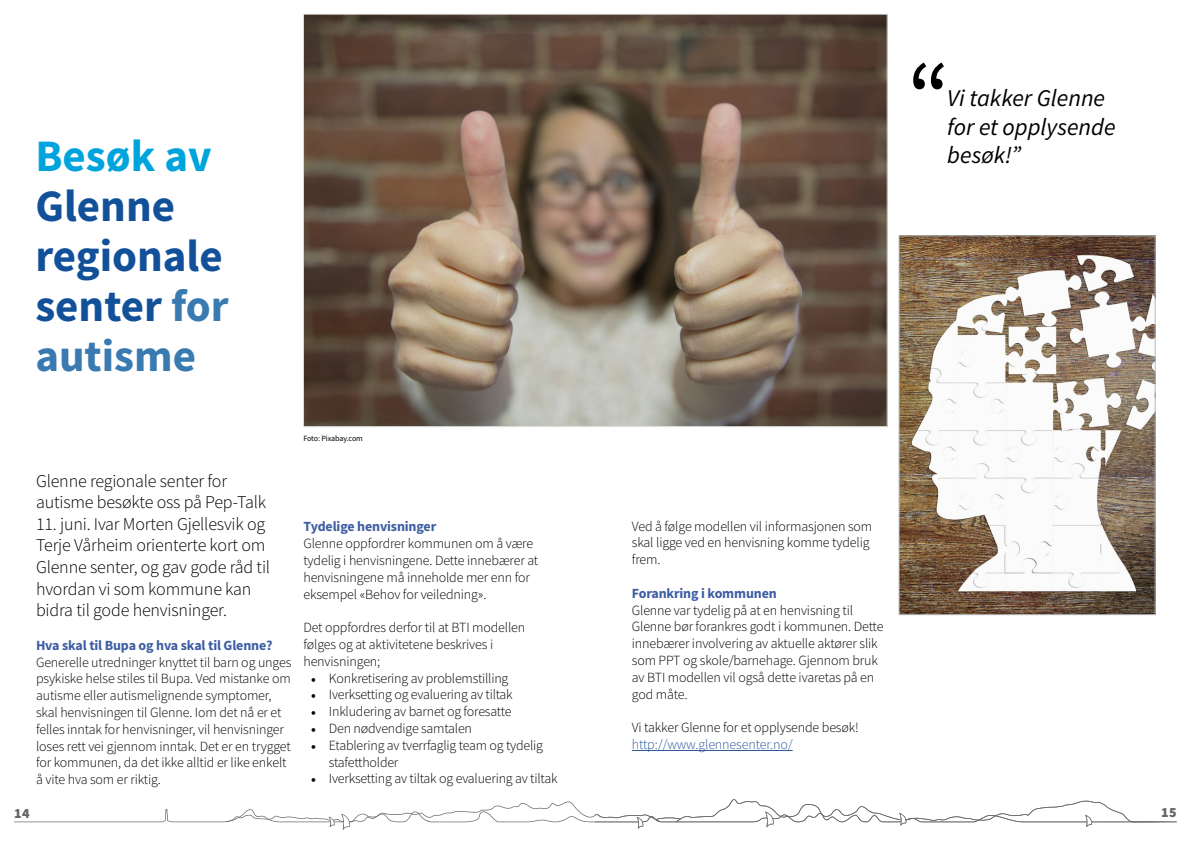
<style>
.page{position:relative;width:1191px;height:842px;background:#fff}
.page>*{position:absolute;margin:0;border:0;box-sizing:border-box;transform-origin:0 0}
.t1{font:100px "Source Sans Pro";color:#000}
.t2{font:700 45px/50px "Source Sans Pro";color:#12519a}
.t3{font:700 45px "Source Sans Pro";color:#00a4dc}
.t4{font:italic 24px/28.8px "Source Sans Pro";color:#000}
.t5{font:300 18px/21.6px "Source Sans Pro";letter-spacing:-.01em;color:#000}
.t6{font:300 14px/16.8px "Source Sans Pro";letter-spacing:-.01em;color:#000}
.t7{font:700 14px "Source Sans Pro";letter-spacing:-.01em;color:#3d5da2}
.t8{font:300 14px "Source Sans Pro";letter-spacing:-.01em;color:#30589b}
.t9{font:900 14px "Source Sans Pro";color:#666566}
.t10{font:8px "Source Sans Pro";letter-spacing:-.02em;color:#000}
.s1{color:#397ab1}
.s2{font-family:"Minion Pro";font-weight:400}
</style>
<div class="page">
<svg style="left:14px;top:799px;width:1162px;height:31px"></svg>
<hr style="left:632px;top:750px;width:160px;height:1px;background:#30589b">
<img style="left:901px;top:238px;width:252px;height:375px">
<div style="left:899px;top:236px;width:256px;height:379px;border:1px solid #b8babd"></div>
<img style="left:305px;top:16px;width:580px;height:409px">
<h2 class="t3" style="left:35px;top:125px;width:178px">Besøk av</h2>
<h2 class="t2" style="left:35px;top:180px;width:195px">Glenne regionale senter <span class="s1">for autisme</span></h2>
<p class="t5" style="left:36px;top:470px;width:232px">Glenne regionale senter for autisme besøkte oss på Pep-Talk</p>
<p class="t5" style="left:36px;top:513px;width:236px">11. juni. Ivar Morten Gjellesvik og<br>Terje Vårheim orienterte kort om<br>Glenne senter, og gav gode råd til hvordan vi som kommune kan bidra til gode henvisninger.</p>
<p class="t7" style="left:36px;top:636px;width:238px">Hva skal til Bupa og hva skal til Glenne?</p>
<p class="t6" style="left:36px;top:653px;width:257px">Generelle utredninger knyttet til barn og unges psykiske helse stiles til Bupa. Ved mistanke om autisme eller autismelignende symptomer, skal henvisningen til Glenne. Iom det nå er et felles inntak for henvisninger, vil henvisninger loses rett vei gjennom inntak. Det er en trygget for kommunen, da det ikke alltid er like enkelt å vite hva som er riktig.</p>
<p class="t10" style="left:303px;top:433px;width:61px">Foto: Pixabay.com</p>
<p class="t7" style="left:303px;top:517px;width:134px">Tydelige henvisninger</p>
<p class="t6" style="left:303px;top:535px;width:236px">Glenne oppfordrer kommunen om å være tydelig i henvisningene. Dette innebærer at henvisningene må inneholde mer enn for eksempel «Behov for veiledning».</p>
<p class="t6" style="left:303px;top:619px;width:223px">Det oppfordres derfor til at BTI modellen følges og at aktivitetene beskrives i henvisningen;</p>
<p class="t6" style="left:311px;top:670px;width:199px"><span class="s2">•</span> Konkretisering av problemstilling</p>
<p class="t6" style="left:311px;top:686px;width:203px"><span class="s2">•</span> Iverksetting og evaluering av tiltak</p>
<p class="t6" style="left:311px;top:703px;width:202px"><span class="s2">•</span> Inkludering av barnet og foresatte</p>
<p class="t6" style="left:311px;top:720px;width:163px"><span class="s2">•</span> Den nødvendige samtalen</p>
<p class="t6" style="left:329px;top:737px;width:216px;text-indent:-18px"><span class="s2">•</span> Etablering av tverrfaglig team og tydelig stafettholder</p>
<p class="t6" style="left:311px;top:770px;width:248px"><span class="s2">•</span> Iverksetting av tiltak og evaluering av tiltak</p>
<h1 class="t1" style="left:907px;top:35px;width:44px">“</h1>
<h3 class="t4" style="left:947px;top:83px;width:170px">Vi takker Glenne for et opplysende besøk!”</h3>
<p class="t6" style="left:632px;top:518px;width:242px">Ved å følge modellen vil informasjonen som skal ligge ved en henvisning komme tydelig frem.</p>
<p class="t7" style="left:632px;top:584px;width:146px">Forankring i kommunen</p>
<p class="t6" style="left:632px;top:602px;width:253px">Glenne var tydelig på at en henvisning til Glenne bør forankres godt i kommunen. Dette innebærer involvering av aktuelle aktører slik som PPT og skole/barnehage. Gjennom bruk av BTI modellen vil også dette ivaretas på en god måte.</p>
<p class="t6" style="left:632px;top:719px;width:228px">Vi takker Glenne for et opplysende besøk!</p>
<p class="t8" style="left:632px;top:736px;width:162px">http://www.glennesenter.no/</p>
<p class="t9" style="left:14px;top:803px;width:17px">14</p>
<p class="t9" style="left:1161px;top:803px;width:17px">15</p>
</div>
